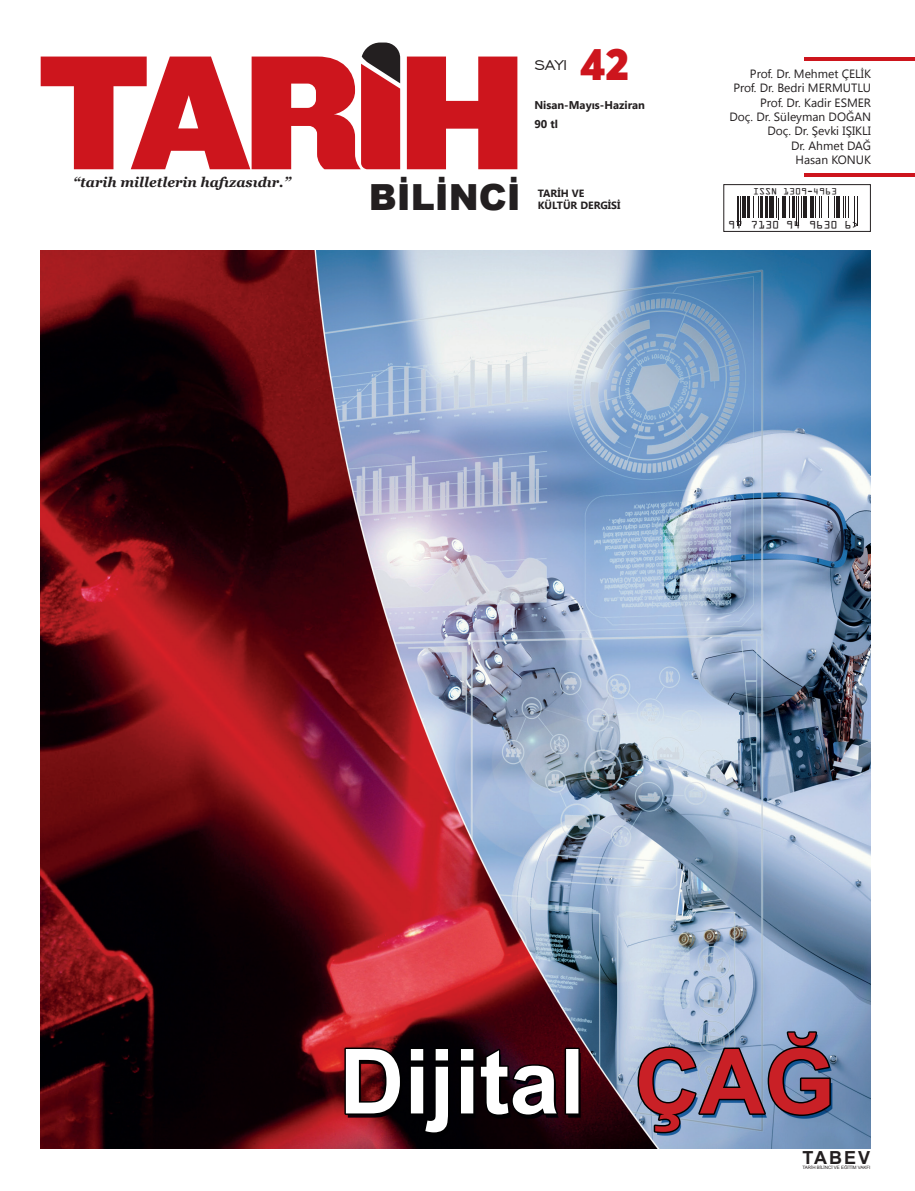
<style>
.page{position:relative;width:915px;height:1191px;background:#fff}
.page>*{position:absolute;margin:0;border:0;box-sizing:border-box;transform-origin:0 0}
.t1{font:900 45px "Averta";color:#cd151d}
.t2{font:900 36px "Arial";color:#231f20}
.t3{font:700 18px "Arial";letter-spacing:.11em;color:#231f20}
.t4{font:18px "Engravers Gothic BT";color:#231f20}
.t5{font:italic 700 13.8px "Georgia";color:#231f20}
.t6{font:12px/14.4px "Segoe UI";color:#231f20;text-align:right}
.t7{font:11.55px "OCR Aby BT";color:#231f20}
.t8{font:700 11.25px/19.4px "Segoe UI";color:#231f20}
.t9{font:700 10.5px/12.6px "Segoe UI";color:#231f20}
.t10{font:9.75px "OCR Aby BT";color:#231f20}
.t11{font:4.5px "Arial";color:#231f20}
</style>
<div class="page">
<svg style="left:41px;top:57px;width:476px;height:112px;fill:#cd151d"></svg>
<svg style="left:361px;top:43px;width:39px;height:40px"></svg>
<svg style="left:737px;top:196px;width:2px;height:29px"></svg>
<hr style="left:742px;top:196px;width:4px;height:22px;background:#231f20">
<hr style="left:747px;top:196px;width:2px;height:22px;background:#231f20">
<svg style="left:753px;top:196px;width:1px;height:22px"></svg>
<hr style="left:760px;top:196px;width:2px;height:22px;background:#231f20">
<hr style="left:765px;top:196px;width:2px;height:22px;background:#231f20">
<hr style="left:769px;top:196px;width:4px;height:22px;background:#231f20">
<svg style="left:776px;top:196px;width:1px;height:22px"></svg>
<svg style="left:782px;top:196px;width:3px;height:22px"></svg>
<svg style="left:789px;top:196px;width:10px;height:29px"></svg>
<hr style="left:803px;top:196px;width:3px;height:22px;background:#231f20">
<svg style="left:810px;top:196px;width:3px;height:22px"></svg>
<svg style="left:815px;top:196px;width:5px;height:22px"></svg>
<svg style="left:828px;top:196px;width:1px;height:22px"></svg>
<hr style="left:836px;top:196px;width:3px;height:22px;background:#231f20">
<svg style="left:843px;top:196px;width:12px;height:29px"></svg>
<div style="left:723px;top:184px;width:147px;height:47px;border:1px solid #231f20"></div>
<hr style="left:803px;top:57px;width:111px;height:3px;background:#cd151d">
<hr style="left:803px;top:173px;width:111px;height:4px;background:#cd151d">
<img style="left:41px;top:251px;width:829px;height:897px">
<img style="left:637px;top:1031px;width:193px;height:102px">
<h1 class="t1" style="left:580px;top:35px;width:50px">42</h1>
<h3 class="t4" style="left:534px;top:55px;width:34px">SAYI</h3>
<p class="t8" style="left:534px;top:95px;width:112px">Nisan-Mayıs-Haziran<br>90 tl</p>
<p class="t5" style="left:73px;top:173px;width:219px">“tarih milletlerin hafızasıdır.”</p>
<h2 class="t2" style="left:368px;top:171px;width:154px">BİLİNCİ</h2>
<p class="t9" style="left:537px;top:186px;width:84px">TARİH VE<br>KÜLTÜR DERGİSİ</p>
<p class="t6" style="left:729px;top:66px;width:143px">Prof. Dr. Mehmet ÇELİK<br>Prof. Dr. Bedri MERMUTLU<br>Prof. Dr. Kadir ESMER<br>Doç. Dr. Süleyman DOĞAN<br>Doç. Dr. Şevki IŞIKLI<br>Dr. Ahmet DAĞ<br>Hasan KONUK</p>
<p class="t10" style="left:752px;top:186px;width:85px">ISSN 1309-4963</p>
<p class="t7" style="left:728px;top:218px;width:132px">97 7130 94 9630 6&gt;</p>
<h3 class="t3" style="left:802px;top:1145px;width:69px">TABEV</h3>
<p class="t11" style="left:802px;top:1164px;width:70px">TARİH BİLİNCİ VE EĞİTİM VAKFI</p>
</div>
